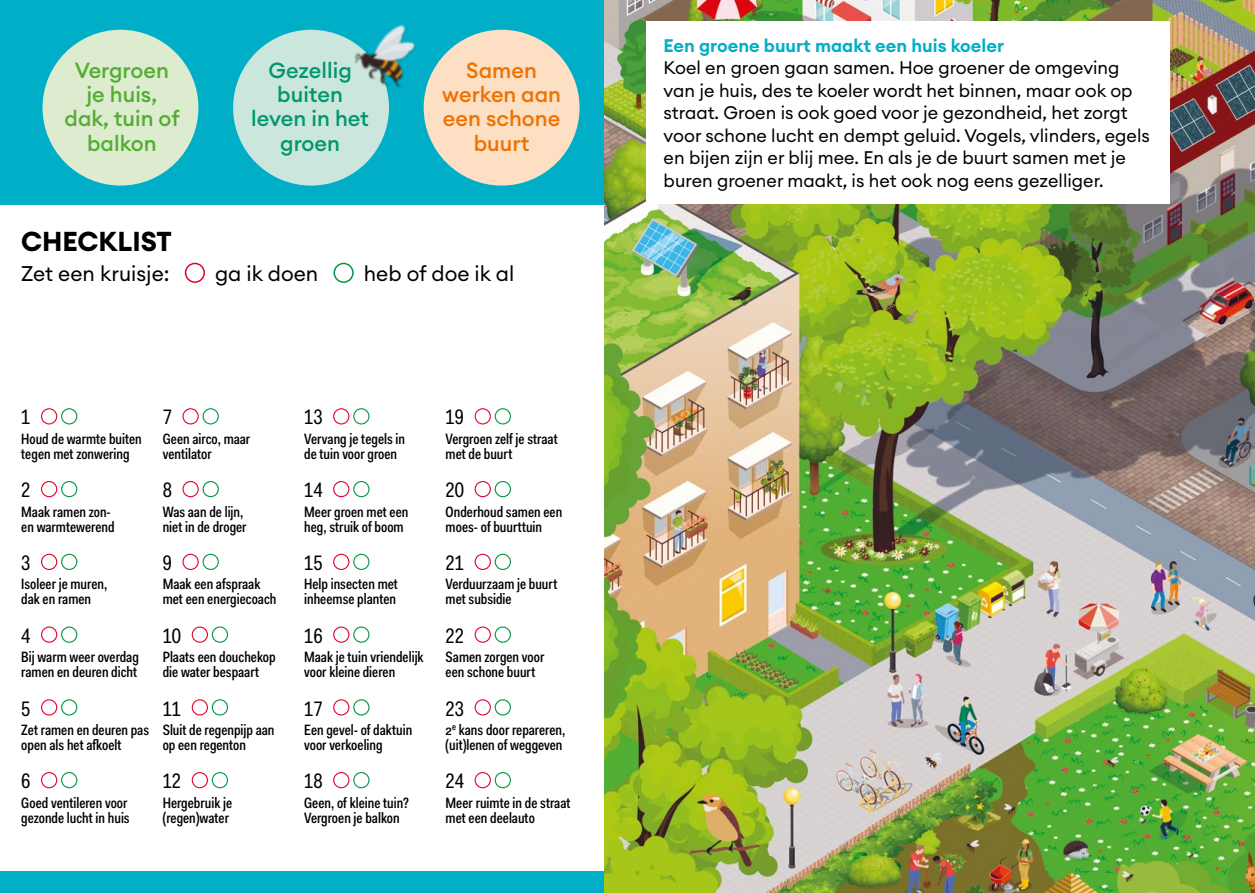
<style>
.page{position:relative;width:1255px;height:893px;background:#fff}
.page>*{position:absolute;margin:0;border:0;box-sizing:border-box;transform-origin:0 0}
.t1{font:700 27px "Euclid Circular A";color:#000}
.t2{font:500 21.6px/24.3px "Euclid Circular A";color:#51ae31;text-align:center}
.t3{font:500 21.6px/24.3px "Euclid Circular A";color:#00976f;text-align:center}
.t4{font:500 21.6px/24.3px "Euclid Circular A";color:#ee7100;text-align:center}
.t5{font:21px "Fakt Con Pro";color:#000}
.t6{font:21px "Euclid Circular A";color:#000}
.t7{font:18px/22.5px "Euclid Circular A";color:#000}
.t8{font:600 18px "Euclid Circular A";color:#00afc7}
.t9{font:500 15px/15px "Fakt Con Pro";color:#000}
</style>
<div class="page">
<div style="left:0;top:872px;width:1254px;height:21px;background:#00afc7"></div>
<div style="left:0;top:0;width:625px;height:204px;background:#00afc7"></div>
<img style="left:604px;top:0;width:650px;height:893px">
<div style="left:646px;top:21px;width:523px;height:183px;background:#fff"></div>
<div style="left:185px;top:263px;width:20px;height:20px;border:2px solid #e4002c;border-radius:50%"></div>
<div style="left:333px;top:263px;width:21px;height:20px;border:2px solid #00963f;border-radius:50%"></div>
<div style="left:41px;top:408px;width:16px;height:16px;border:1px solid #e4002c;border-radius:50%"></div>
<div style="left:61px;top:408px;width:16px;height:16px;border:1px solid #00963f;border-radius:50%"></div>
<div style="left:41px;top:481px;width:16px;height:16px;border:1px solid #e4002c;border-radius:50%"></div>
<div style="left:61px;top:481px;width:16px;height:16px;border:1px solid #00963f;border-radius:50%"></div>
<div style="left:41px;top:554px;width:16px;height:16px;border:1px solid #e4002c;border-radius:50%"></div>
<div style="left:61px;top:554px;width:16px;height:16px;border:1px solid #00963f;border-radius:50%"></div>
<div style="left:41px;top:626px;width:16px;height:17px;border:1px solid #e4002c;border-radius:50%"></div>
<div style="left:61px;top:626px;width:16px;height:17px;border:1px solid #00963f;border-radius:50%"></div>
<div style="left:41px;top:699px;width:16px;height:16px;border:1px solid #e4002c;border-radius:50%"></div>
<div style="left:61px;top:699px;width:16px;height:16px;border:1px solid #00963f;border-radius:50%"></div>
<div style="left:41px;top:772px;width:16px;height:16px;border:1px solid #e4002c;border-radius:50%"></div>
<div style="left:61px;top:772px;width:16px;height:16px;border:1px solid #00963f;border-radius:50%"></div>
<div style="left:182px;top:408px;width:17px;height:16px;border:1px solid #e4002c;border-radius:50%"></div>
<div style="left:202px;top:408px;width:17px;height:16px;border:1px solid #00963f;border-radius:50%"></div>
<div style="left:182px;top:481px;width:17px;height:16px;border:1px solid #e4002c;border-radius:50%"></div>
<div style="left:202px;top:481px;width:17px;height:16px;border:1px solid #00963f;border-radius:50%"></div>
<div style="left:182px;top:554px;width:17px;height:16px;border:1px solid #e4002c;border-radius:50%"></div>
<div style="left:202px;top:554px;width:17px;height:16px;border:1px solid #00963f;border-radius:50%"></div>
<div style="left:192px;top:626px;width:16px;height:17px;border:1px solid #e4002c;border-radius:50%"></div>
<div style="left:212px;top:626px;width:16px;height:17px;border:1px solid #00963f;border-radius:50%"></div>
<div style="left:192px;top:699px;width:16px;height:16px;border:1px solid #e4002c;border-radius:50%"></div>
<div style="left:212px;top:699px;width:16px;height:16px;border:1px solid #00963f;border-radius:50%"></div>
<div style="left:192px;top:772px;width:16px;height:16px;border:1px solid #e4002c;border-radius:50%"></div>
<div style="left:212px;top:772px;width:16px;height:16px;border:1px solid #00963f;border-radius:50%"></div>
<div style="left:333px;top:408px;width:16px;height:16px;border:1px solid #e4002c;border-radius:50%"></div>
<div style="left:353px;top:408px;width:16px;height:16px;border:1px solid #00963f;border-radius:50%"></div>
<div style="left:333px;top:481px;width:16px;height:16px;border:1px solid #e4002c;border-radius:50%"></div>
<div style="left:353px;top:481px;width:16px;height:16px;border:1px solid #00963f;border-radius:50%"></div>
<div style="left:333px;top:554px;width:16px;height:16px;border:1px solid #e4002c;border-radius:50%"></div>
<div style="left:353px;top:554px;width:16px;height:16px;border:1px solid #00963f;border-radius:50%"></div>
<div style="left:333px;top:626px;width:16px;height:17px;border:1px solid #e4002c;border-radius:50%"></div>
<div style="left:353px;top:626px;width:16px;height:17px;border:1px solid #00963f;border-radius:50%"></div>
<div style="left:333px;top:699px;width:16px;height:16px;border:1px solid #e4002c;border-radius:50%"></div>
<div style="left:353px;top:699px;width:16px;height:16px;border:1px solid #00963f;border-radius:50%"></div>
<div style="left:333px;top:772px;width:16px;height:16px;border:1px solid #e4002c;border-radius:50%"></div>
<div style="left:353px;top:772px;width:16px;height:16px;border:1px solid #00963f;border-radius:50%"></div>
<div style="left:474px;top:408px;width:17px;height:16px;border:1px solid #e4002c;border-radius:50%"></div>
<div style="left:494px;top:408px;width:17px;height:16px;border:1px solid #00963f;border-radius:50%"></div>
<div style="left:474px;top:481px;width:17px;height:16px;border:1px solid #e4002c;border-radius:50%"></div>
<div style="left:494px;top:481px;width:17px;height:16px;border:1px solid #00963f;border-radius:50%"></div>
<div style="left:474px;top:554px;width:17px;height:16px;border:1px solid #e4002c;border-radius:50%"></div>
<div style="left:494px;top:554px;width:17px;height:16px;border:1px solid #00963f;border-radius:50%"></div>
<svg style="left:475px;top:627px;width:15px;height:15px"></svg>
<div style="left:474px;top:626px;width:17px;height:17px;border:1px solid #e4002c;border-radius:50%"></div>
<svg style="left:495px;top:627px;width:15px;height:15px"></svg>
<div style="left:494px;top:626px;width:17px;height:17px;border:1px solid #00963f;border-radius:50%"></div>
<div style="left:474px;top:699px;width:17px;height:16px;border:1px solid #e4002c;border-radius:50%"></div>
<div style="left:494px;top:699px;width:17px;height:16px;border:1px solid #00963f;border-radius:50%"></div>
<div style="left:474px;top:772px;width:17px;height:16px;border:1px solid #e4002c;border-radius:50%"></div>
<div style="left:494px;top:772px;width:17px;height:16px;border:1px solid #00963f;border-radius:50%"></div>
<div style="left:233px;top:30px;width:156px;height:156px;background:#cbe6dc;border-radius:50%"></div>
<div style="left:43px;top:30px;width:155px;height:156px;background:#ddebcf;border-radius:50%"></div>
<div style="left:423px;top:30px;width:156px;height:156px;background:#fddfc4;border-radius:50%"></div>
<img style="left:336px;top:24px;width:95px;height:72px">
<h2 class="t3" style="left:251px;top:58px;width:119px">Gezellig buiten leven in het groen</h2>
<h2 class="t2" style="left:64px;top:58px;width:117px">Vergroen je huis, dak, tuin of balkon</h2>
<h2 class="t4" style="left:442px;top:58px;width:120px">Samen werken aan een schone buurt</h2>
<h1 class="t1" style="left:21px;top:224px;width:152px">CHECKLIST</h1>
<h3 class="t6" style="left:21px;top:260px;width:150px">Zet een kruisje:</h3>
<h3 class="t6" style="left:215px;top:260px;width:105px">ga ik doen</h3>
<h3 class="t6" style="left:364px;top:260px;width:152px">heb of doe ik al</h3>
<h3 class="t5" style="left:21px;top:403px;width:11px">1</h3>
<p class="t9" style="left:21px;top:431px;width:122px">Houd de warmte buiten tegen met zonwering</p>
<h3 class="t5" style="left:21px;top:476px;width:11px">2</h3>
<p class="t9" style="left:21px;top:504px;width:95px">Maak ramen zon&shy;en warmtewerend</p>
<h3 class="t5" style="left:21px;top:549px;width:11px">3</h3>
<p class="t9" style="left:21px;top:576px;width:87px">Isoleer je muren, dak en ramen</p>
<h3 class="t5" style="left:21px;top:621px;width:11px">4</h3>
<p class="t9" style="left:21px;top:649px;width:119px">Bij warm weer overdag ramen en deuren dicht</p>
<h3 class="t5" style="left:21px;top:694px;width:11px">5</h3>
<p class="t9" style="left:21px;top:722px;width:129px">Zet ramen en deuren pas open als het afkoelt</p>
<h3 class="t5" style="left:21px;top:767px;width:11px">6</h3>
<p class="t9" style="left:21px;top:795px;width:110px">Goed ventileren voor gezonde lucht in huis</p>
<h3 class="t5" style="left:163px;top:403px;width:11px">7</h3>
<p class="t9" style="left:163px;top:431px;width:89px">Geen airco, maar ventilator</p>
<h3 class="t5" style="left:163px;top:476px;width:11px">8</h3>
<p class="t9" style="left:163px;top:504px;width:85px">Was aan de lijn, niet in de droger</p>
<h3 class="t5" style="left:163px;top:549px;width:11px">9</h3>
<p class="t9" style="left:163px;top:576px;width:115px">Maak een afspraak met een energiecoach</p>
<h3 class="t5" style="left:163px;top:621px;width:20px">10</h3>
<p class="t9" style="left:163px;top:649px;width:114px">Plaats een douchekop die water bespaart</p>
<h3 class="t5" style="left:163px;top:694px;width:20px">11</h3>
<p class="t9" style="left:163px;top:722px;width:113px">Sluit de regenpijp aan op een regenton</p>
<h3 class="t5" style="left:163px;top:767px;width:20px">12</h3>
<p class="t9" style="left:163px;top:795px;width:71px">Hergebruik je (regen)water</p>
<h3 class="t5" style="left:304px;top:403px;width:20px">13</h3>
<p class="t9" style="left:304px;top:431px;width:102px">Vervang je tegels in de tuin voor groen</p>
<h3 class="t5" style="left:304px;top:476px;width:20px">14</h3>
<p class="t9" style="left:304px;top:504px;width:106px">Meer groen met een heg, struik of boom</p>
<h3 class="t5" style="left:304px;top:549px;width:20px">15</h3>
<p class="t9" style="left:304px;top:576px;width:95px">Help insecten met inheemse planten</p>
<h3 class="t5" style="left:304px;top:621px;width:20px">16</h3>
<p class="t9" style="left:304px;top:649px;width:121px">Maak je tuin vriendelijk voor kleine dieren</p>
<h3 class="t5" style="left:304px;top:694px;width:20px">17</h3>
<p class="t9" style="left:304px;top:722px;width:110px">Een gevel- of daktuin voor verkoeling</p>
<h3 class="t5" style="left:304px;top:767px;width:20px">18</h3>
<p class="t9" style="left:304px;top:795px;width:106px">Geen, of kleine tuin?<br>Vergroen je balkon</p>
<h3 class="t5" style="left:445px;top:403px;width:20px">19</h3>
<p class="t9" style="left:445px;top:431px;width:114px">Vergroen zelf je straat met de buurt</p>
<h3 class="t5" style="left:445px;top:476px;width:20px">20</h3>
<p class="t9" style="left:445px;top:504px;width:118px">Onderhoud samen een moes- of buurttuin</p>
<h3 class="t5" style="left:445px;top:549px;width:20px">21</h3>
<p class="t9" style="left:445px;top:576px;width:113px">Verduurzaam je buurt met subsidie</p>
<h3 class="t5" style="left:445px;top:621px;width:20px">22</h3>
<p class="t9" style="left:445px;top:649px;width:100px">Samen zorgen voor een schone buurt</p>
<h3 class="t5" style="left:445px;top:694px;width:20px">23</h3>
<p class="t9" style="left:445px;top:722px;width:121px">2<sup>e</sup> kans door repareren, (uit)lenen of weggeven</p>
<h3 class="t5" style="left:445px;top:767px;width:20px">24</h3>
<p class="t9" style="left:445px;top:795px;width:126px">Meer ruimte in de straat met een deelauto</p>
<p class="t8" style="left:663px;top:34px;width:342px">Een groene buurt maakt een huis koeler</p>
<p class="t7" style="left:663px;top:56px;width:488px">Koel en groen gaan samen. Hoe groener de omgeving van je huis, des te koeler wordt het binnen, maar ook op straat. Groen is ook goed voor je gezondheid, het zorgt voor schone lucht en dempt geluid. Vogels, vlinders, egels en bijen zijn er blij mee. En als je de buurt samen met je buren groener maakt, is het ook nog eens gezelliger.</p>
</div>
